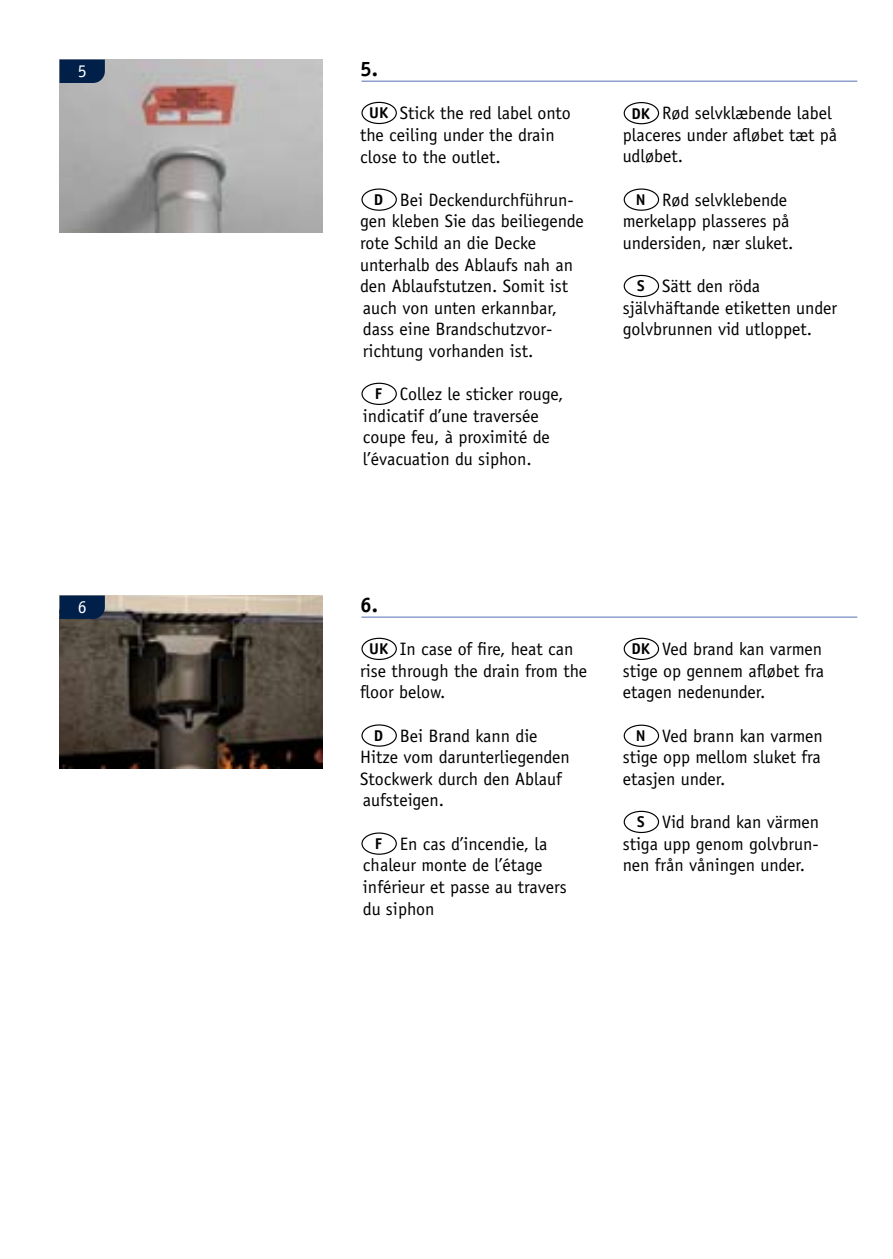
<style>
.page{position:relative;width:893px;height:1259px;background:#fff}
.page>*{position:absolute;margin:0;border:0;box-sizing:border-box;transform-origin:0 0}
.t1{font:700 21px "Officina Sans";color:#000}
.t2{font:18px/21.6px "Officina Sans";color:#000}
.t3{font:18px "Officina Sans";color:#fff}
.t4{font:700 15.6px "Officina Sans";color:#000}
</style>
<div class="page">
<img style="left:60px;top:60px;width:262px;height:172px">
<svg style="left:60px;top:60px;width:45px;height:23px"></svg>
<hr style="left:361px;top:80px;width:496px;height:2px;background:#8d9fcd">
<div style="left:361px;top:102px;width:36px;height:22px;border:1px solid #000;border-radius:50%"></div>
<div style="left:361px;top:188px;width:36px;height:23px;border:1px solid #000;border-radius:50%"></div>
<div style="left:361px;top:383px;width:36px;height:22px;border:1px solid #000;border-radius:50%"></div>
<div style="left:624px;top:102px;width:35px;height:22px;border:1px solid #000;border-radius:50%"></div>
<div style="left:624px;top:188px;width:35px;height:23px;border:1px solid #000;border-radius:50%"></div>
<div style="left:624px;top:275px;width:35px;height:22px;border:1px solid #000;border-radius:50%"></div>
<img style="left:60px;top:595px;width:262px;height:173px">
<svg style="left:60px;top:595px;width:45px;height:24px"></svg>
<hr style="left:361px;top:616px;width:496px;height:2px;background:#8d9fcd">
<div style="left:361px;top:638px;width:36px;height:22px;border:1px solid #000;border-radius:50%"></div>
<div style="left:361px;top:724px;width:36px;height:22px;border:1px solid #000;border-radius:50%"></div>
<div style="left:361px;top:832px;width:36px;height:22px;border:1px solid #000;border-radius:50%"></div>
<div style="left:624px;top:638px;width:35px;height:22px;border:1px solid #000;border-radius:50%"></div>
<div style="left:624px;top:724px;width:35px;height:23px;border:1px solid #000;border-radius:50%"></div>
<div style="left:624px;top:811px;width:35px;height:22px;border:1px solid #000;border-radius:50%"></div>
<p class="t3" style="left:78px;top:60px;width:10px">5</p>
<p class="t1" style="left:360px;top:56px;width:19px">5.</p>
<p class="t2" style="left:360px;top:102px;width:212px;text-indent:40px">Stick the red label onto the ceiling under the drain close to the outlet.</p>
<p class="t2" style="left:360px;top:189px;width:225px;text-indent:40px">Bei Deckendurchführun&shy;gen kleben Sie das beiliegende rote Schild an die Decke unterhalb des Ablaufs nah an den Ablaufstutzen. Somit ist auch von unten erkannbar, dass eine Brandschutzvor&shy;richtung vorhanden ist.</p>
<p class="t2" style="left:363px;top:383px;width:202px;text-indent:37px">Collez le sticker rouge, indicatif d’une traversée coupe feu, à proximité de l’évacuation du siphon.</p>
<p class="t4" style="left:369px;top:103px;width:20px">UK</p>
<p class="t4" style="left:374px;top:190px;width:11px">D</p>
<p class="t4" style="left:375px;top:384px;width:9px">F</p>
<p class="t2" style="left:623px;top:102px;width:216px;text-indent:40px">Rød selvklæbende label placeres under afløbet tæt på udløbet.</p>
<p class="t2" style="left:623px;top:189px;width:172px;text-indent:40px">Rød selvklebende merkelapp plasseres på undersiden, nær sluket.</p>
<p class="t2" style="left:623px;top:275px;width:216px;text-indent:40px">Sätt den röda självhäftande etiketten under golvbrunnen vid utloppet.</p>
<p class="t4" style="left:632px;top:103px;width:20px">DK</p>
<p class="t4" style="left:636px;top:190px;width:11px">N</p>
<p class="t4" style="left:637px;top:276px;width:9px">S</p>
<p class="t3" style="left:78px;top:596px;width:10px">6</p>
<p class="t1" style="left:360px;top:592px;width:19px">6.</p>
<p class="t2" style="left:360px;top:638px;width:229px;text-indent:40px">In case of fire, heat can rise through the drain from the floor below.</p>
<p class="t2" style="left:360px;top:725px;width:211px;text-indent:40px">Bei Brand kann die<br>Hitze vom darunterliegenden<br>Stockwerk durch den Ablauf aufsteigen.</p>
<p class="t2" style="left:363px;top:833px;width:205px;text-indent:37px">En cas d’incendie, la chaleur monte de l’étage inférieur et passe au travers du siphon</p>
<p class="t4" style="left:369px;top:639px;width:20px">UK</p>
<p class="t4" style="left:374px;top:726px;width:11px">D</p>
<p class="t4" style="left:375px;top:834px;width:9px">F</p>
<p class="t2" style="left:623px;top:638px;width:203px;text-align:justify;text-indent:40px">Ved brand kan varmen stige op gennem afløbet fra etagen nedenunder.</p>
<p class="t2" style="left:623px;top:725px;width:202px;text-indent:40px">Ved brann kan varmen stige opp mellom sluket fra etasjen under.</p>
<p class="t2" style="left:623px;top:811px;width:198px;text-align:justify;text-indent:40px">Vid brand kan värmen stiga upp genom golvbrun&shy;nen från våningen under.</p>
<p class="t4" style="left:632px;top:639px;width:20px">DK</p>
<p class="t4" style="left:636px;top:726px;width:11px">N</p>
<p class="t4" style="left:637px;top:812px;width:9px">S</p>
</div>
